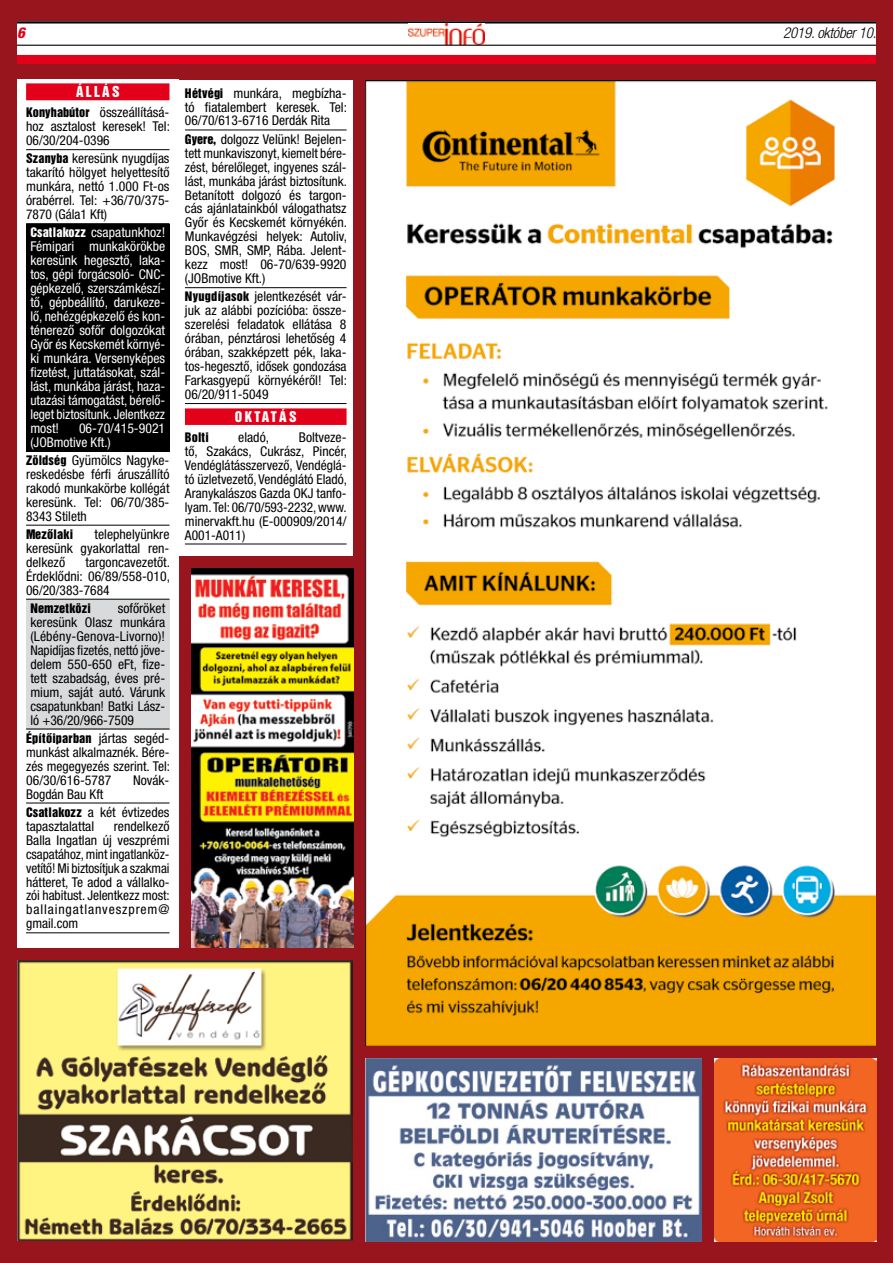
<style>
.page{position:relative;width:893px;height:1263px;background:#99151d}
.page>*{position:absolute;margin:0;border:0;box-sizing:border-box;transform-origin:0 0}
.t1{font:italic 300 condensed 15px "Helvetica Neue LT 47";letter-spacing:-.015em;color:#000}
.t2{font:italic 800 condensed 15px "Helvetica Neue LT 87";color:#e2001a}
.t3{font:13.8px "Helvetica Inserat PFL";letter-spacing:.15em;color:#fff}
.t4{font:condensed 13.5px/14px "Helvetica Neue LT 57";color:#000;text-align:justify}
.t5{font:condensed 13.5px/14px "Helvetica Neue LT 57";color:#fff;text-align:justify}
.t6{font:13.5px "Helvetica Inserat PFL";letter-spacing:.15em;color:#fff}
.t7{font:12px "Helvetica Inserat PFL";color:#000}
.s1{font-family:"Helvetica Inserat PFL";font-stretch:normal;font-size:12px}
.s2{font-family:"Helvetica Neue LT 57";font-stretch:condensed;font-size:13.5px}
</style>
<div class="page">
<div style="left:17px;top:21px;width:859px;height:40px;background:#fff"></div>
<hr style="left:17px;top:21px;width:859px;height:3px;background:#000">
<img style="left:409px;top:24px;width:75px;height:20px">
<hr style="left:17px;top:45px;width:859px;height:1px;background:#000">
<div style="left:17px;top:55px;width:859px;height:9px;background:#e2001a"></div>
<div style="left:17px;top:79px;width:162px;height:868px;background:#fff"></div>
<div style="left:178px;top:80px;width:175px;height:476px;background:#fff"></div>
<img style="left:17px;top:960px;width:336px;height:281px">
<img style="left:714px;top:1059px;width:162px;height:183px">
<hr style="left:185px;top:130px;width:162px;height:1px;background:#000">
<hr style="left:185px;top:287px;width:162px;height:1px;background:#000">
<hr style="left:185px;top:403px;width:162px;height:1px;background:#000">
<div style="left:185px;top:408px;width:162px;height:17px;background:#e2001b"></div>
<hr style="left:185px;top:544px;width:162px;height:1px;background:#000">
<img style="left:366px;top:80px;width:510px;height:965px">
<img style="left:366px;top:1059px;width:336px;height:183px">
<img style="left:191px;top:569px;width:162px;height:378px">
<div style="left:26px;top:224px;width:143px;height:227px;background:#000"></div>
<div style="left:26px;top:600px;width:143px;height:130px;background:#d9dadb"></div>
<div style="left:26px;top:83px;width:143px;height:17px;background:#e2001b"></div>
<hr style="left:26px;top:149px;width:143px;height:1px;background:#000">
<hr style="left:26px;top:223px;width:143px;height:1px;background:#000">
<hr style="left:26px;top:451px;width:143px;height:1px;background:#000">
<hr style="left:26px;top:525px;width:143px;height:1px;background:#000">
<hr style="left:26px;top:599px;width:143px;height:1px;background:#000">
<hr style="left:26px;top:729px;width:143px;height:1px;background:#000">
<hr style="left:26px;top:803px;width:143px;height:1px;background:#000">
<hr style="left:26px;top:932px;width:143px;height:1px;background:#000">
<p class="t2" style="left:17px;top:23px;width:9px">6</p>
<p class="t1" style="left:783px;top:24px;width:95px">2019. október 10.</p>
<p class="t3" style="left:76px;top:84px;width:45px">ÁLLÁS</p>
<p class="t4" style="left:26px;top:105px;width:145px"><span class="s1">Konyhabútor</span> összeállításá&shy;hoz asztalost keresek! Tel:<br>06/30/204-0396</p>
<p class="t4" style="left:26px;top:151px;width:145px"><span class="s1">Szanyba</span> keresünk nyugdíjas takarító hölgyet helyettesítő munkára, nettó 1.000 Ft-os órabérrel. Tel: +36/70/375- 7870 (Gála1 Kft)</p>
<p class="t5" style="left:30px;top:225px;width:136px"><span class="s1">Csatlakozz</span> csapatunkhoz!<br>Fémipari munkakörökbe keresünk hegesztő, laka&shy;tos, gépi forgácsoló- CNC&shy;gépkezelő, szerszámkészí&shy;tő, gépbeállító, darukeze&shy;lő, nehézgépkezelő és kon&shy;ténerező sofőr dolgozókat Győr és Kecskemét környé&shy;ki munkára. Versenyképes fizetést, juttatásokat, szál&shy;lást, munkába járást, haza&shy;utazási támogatást, bérelő&shy;leget biztosítunk. Jelentkezz most!</p>
<p class="t5" style="left:30px;top:421px;width:136px;text-indent:49px">06-70/415-9021 (JOBmotive Kft.)</p>
<p class="t4" style="left:26px;top:453px;width:145px"><span class="s1">Zöldség</span> Gyümölcs Nagyke&shy;reskedésbe férfi áruszállító rakodó munkakörbe kollégát keresünk. Tel: 06/70/385- 8343 Stileth</p>
<p class="t7" style="left:26px;top:527px;width:49px">Mezőlaki</p>
<p class="t4" style="left:26px;top:527px;width:145px;text-indent:68px">telephelyünkre keresünk gyakorlattal ren&shy;delkező</p>
<p class="t4" style="left:26px;top:555px;width:145px;text-indent:59px">targoncavezetőt.<br>Érdeklődni: 06/89/558-010, 06/20/383-7684</p>
<p class="t7" style="left:30px;top:601px;width:62px">Nemzetközi</p>
<p class="t4" style="left:30px;top:601px;width:136px;text-indent:87px">sofőröket keresünk Olasz munkára (Lébény-Genova-Livorno)!<br>Napidíjas fizetés, nettó jöve&shy;delem 550-650 eFt, fize&shy;tett szabadság, éves pré&shy;mium, saját autó. Várunk csapatunkban! Batki Lász&shy;ló +36/20/966-7509</p>
<p class="t7" style="left:26px;top:731px;width:145px">Építőiparban <span class="s2">jártas segéd-</span></p>
<p class="t4" style="left:26px;top:745px;width:145px">munkást alkalmaznék. Bére&shy;zés megegyezés szerint. Tel:<br>06/30/616-5787</p>
<p class="t4" style="left:133px;top:772px;width:38px">Novák-</p>
<p class="t4" style="left:26px;top:784px;width:145px;line-height:18.1px">Bogdán Bau Kft<br><span class="s1">Csatlakozz</span> a két évtizedes</p>
<p class="t4" style="left:26px;top:819px;width:70px">tapasztalattal</p>
<p class="t4" style="left:26px;top:819px;width:145px;text-indent:88px">rendelkező Balla Ingatlan új veszprémi csapatához, mint ingatlanköz&shy;vetítő! Mi biztosítjuk a szakmai hátteret, Te adod a vállalko&shy;zói habitust. Jelentkezz most: ballaingatlanveszprem@ gmail.com</p>
<p class="t4" style="left:185px;top:86px;width:164px"><span class="s1">Hétvégi</span> munkára, megbízha&shy;tó fiatalembert keresek. Tel:<br>06/70/613-6716 Derdák Rita</p>
<p class="t4" style="left:185px;top:132px;width:164px"><span class="s1">Gyere,</span> dolgozz Velünk! Bejelen&shy;tett munkaviszonyt, kiemelt bére&shy;zést, bérelőleget, ingyenes szál&shy;lást, munkába járást biztosítunk.<br>Betanított dolgozó és targon&shy;cás ajánlatainkból válogathatsz Győr és Kecskemét környékén.<br>Munkavégzési helyek: Autoliv, BOS, SMR, SMP, Rába. Jelent&shy;kezz most! 06-70/639-9920 (JOBmotive Kft.)</p>
<p class="t4" style="left:185px;top:289px;width:164px"><span class="s1">Nyugdíjasok</span> jelentkezését vár&shy;juk az alábbi pozícióba: össze&shy;szerelési feladatok ellátása 8 órában, pénztárosi lehetőség 4 órában, szakképzett pék, laka&shy;tos-hegesztő, idősek gondozása Farkasgyepű környékéről! Tel:<br>06/20/911-5049</p>
<p class="t6" style="left:235px;top:409px;width:63px">OKTATÁS</p>
<p class="t7" style="left:185px;top:430px;width:26px">Bolti</p>
<p class="t4" style="left:238px;top:430px;width:32px">eladó,</p>
<p class="t4" style="left:185px;top:430px;width:164px;text-indent:114px">Boltveze&shy;tő, Szakács, Cukrász, Pincér, Vendéglátásszervező, Vendéglá&shy;tó üzletvezető, Vendéglátó Eladó, Aranykalászos Gazda OKJ tanfo&shy;lyam. Tel: 06/70/593-2232, www. minervakft.hu (E-000909/2014/ A001-A011)</p>
</div>
